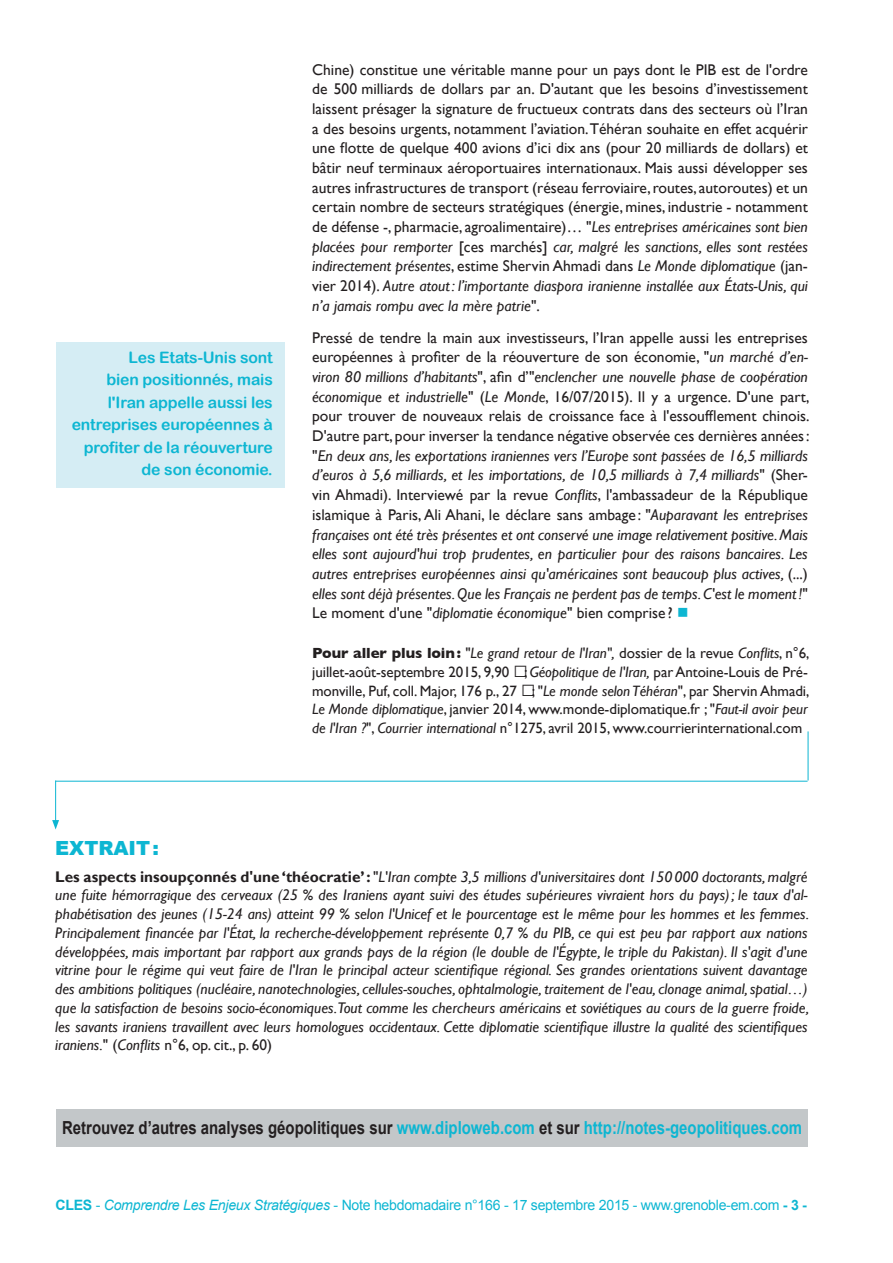
<style>
.page{position:relative;width:893px;height:1263px;background:#fff}
.page>*{position:absolute;margin:0;border:0;box-sizing:border-box;transform-origin:0 0}
.Texte_courant_CLES{font:900 19.5px "Arial";letter-spacing:-.005em;color:#0db6d2}
.Texte_courant_CLES-2{font:700 18px "Arial";color:#231f20;scale:.83 1}
.Texte_courant_CLES-3{font:15.75px/22.5px "Arial Rounded MT Bold";letter-spacing:-.01em;color:#0db6d2;text-align:right}
.Texte_courant_CLES-4{font:italic 15.6px/19.6px "Gill Sans";color:#231f20;text-align:justify}
.Texte_courant_CLES-5{font:15.6px/19.6px "Gill Sans";color:#231f20;text-align:justify}
.Texte_courant_CLES-6{font:italic 15.3px/18.8px "Gill Sans";color:#231f20;text-align:justify}
.Note_bas_page_CLE{font:15px/18.8px "Gill Sans";letter-spacing:-.005em;color:#231f20;text-align:justify}
.t1{font:14.25px "Arial";letter-spacing:-.02em;color:#0db6d2}
.s1{font-style:italic}
.s2{font-style:normal}
.s3{color:#0db6d2}
.s4{font-weight:700}
.s5{font-weight:700;font-style:normal}
</style>
<div class="page">
<div style="left:56px;top:342px;width:228px;height:146px;background:#d5edf4"></div>
<hr style="left:56px;top:781px;width:751px;height:1px;background:#0db6d2">
<hr style="left:55px;top:780px;width:1px;height:42px;background:#0db6d2">
<svg style="left:52px;top:820px;width:7px;height:9px"></svg>
<hr style="left:808px;top:731px;width:1px;height:49px;background:#0db6d2">
<div style="left:56px;top:1109px;width:752px;height:37px;background:#c3c7c9"></div>
<p class="Texte_courant_CLES-3" style="left:72px;top:345px;width:203px">Les Etats-Unis sont<br>bien positionnés, mais l'Iran appelle aussi les entreprises européennes à profiter de la réouverture de son économie.</p>
<p class="Texte_courant_CLES-5" style="left:312px;top:60px;width:497px">Chine) constitue une véritable manne pour un pays dont le PIB est de l'ordre de 500 milliards de dollars par an. D'autant que les besoins d’investissement laissent présager la signature de fructueux contrats dans des secteurs où l’Iran a des besoins urgents, notamment l’aviation. Téhéran souhaite en effet acquérir une flotte de quelque 400 avions d’ici dix ans (pour 20 milliards de dollars) et bâtir neuf terminaux aéroportuaires internationaux. Mais aussi développer ses autres infrastructures de transport (réseau ferroviaire, routes, autoroutes) et un certain nombre de secteurs stratégiques (énergie, mines, industrie - notamment de défense -, pharmacie, agroalimentaire)… "<span class="s1">Les entreprises américaines sont bien placées pour remporter</span> [ces marchés] <span class="s1">car, malgré les sanctions, elles sont restées indirectement présentes</span>, estime Shervin Ahmadi dans <span class="s1">Le Monde diplomatique</span> (jan&shy;vier 2014). <span class="s1">Autre atout: l’importante diaspora iranienne installée aux États-Unis, qui n’a jamais rompu avec la mère patrie</span>".</p>
<p class="Texte_courant_CLES-4" style="left:312px;top:328px;width:499px"><span class="s2">Pressé de tendre la main aux investisseurs, l’Iran appelle aussi les entreprises européennes à profiter de la réouverture de son économie, "</span>un marché d’en&shy;viron 80 millions d’habitants<span class="s2">", afin d’"</span>enclencher une nouvelle phase de coopération économique et industrielle<span class="s2">" (</span>Le Monde<span class="s2">, 16/07/2015). Il y a urgence. D'une part, pour trouver de nouveaux relais de croissance face à l'essoufflement chinois.<br>D'autre part, pour inverser la tendance négative observée ces dernières années: "</span>En deux ans, les exportations iraniennes vers l’Europe sont passées de 16,5 milliards d’euros à 5,6 milliards, et les importations, de 10,5 milliards à 7,4 milliards<span class="s2">" (Sher&shy;vin Ahmadi). Interviewé par la revue</span> Conflits<span class="s2">, l'ambassadeur de la République islamique à Paris, Ali Ahani, le déclare sans ambage : "</span>Auparavant les entreprises françaises ont été très présentes et ont conservé une image relativement positive. Mais elles sont aujourd'hui trop prudentes, en particulier pour des raisons bancaires. Les autres entreprises européennes ainsi qu'américaines sont beaucoup plus actives, <span class="s2">(...) </span>elles sont déjà présentes. Que les Français ne perdent pas de temps. C'est le moment!<span class="s2">" Le moment d'une "</span>diplomatie économique<span class="s2">" bien comprise ?</span> <span class="s3">■</span></p>
<p class="Note_bas_page_CLE" style="left:312px;top:643px;width:499px"><span class="s4">Pour aller plus loin:</span> "<span class="s1">Le grand retour de l'Iran",</span> dossier de la revue <span class="s1">Conflits</span>, n°6, juillet-août-septembre 2015, 9,90 €; <span class="s1">Géopolitique de l'Iran,</span> par Antoine-Louis de Pré&shy;monville, Puf, coll. Major, 176 p., 27 €; "<span class="s1">Le monde selon Téhéran</span>", par Shervin Ahmadi, <span class="s1">Le Monde diplomatique</span>, janvier 2014, www.monde-diplomatique.fr ; "<span class="s1">Faut-il avoir peur de l'Iran ?</span>", <span class="s1">Courrier international</span> n°1275, avril 2015, www.courrierinternational.com</p>
<p class="Texte_courant_CLES" style="left:55px;top:834px;width:105px">EXTRAIT:</p>
<p class="Texte_courant_CLES-6" style="left:55px;top:867px;width:755px"><span class="s5">Les aspects insoupçonnés d'une ‘théocratie’:</span> <span class="s2">"</span>L'Iran compte 3,5 millions d'universitaires dont 150000 doctorants, malgré une fuite hémorragique des cerveaux (25 % des Iraniens ayant suivi des études supérieures vivraient hors du pays); le taux d'al&shy;phabétisation des jeunes (15-24 ans) atteint 99 % selon l'Unicef et le pourcentage est le même pour les hommes et les femmes.<br>Principalement financée par l'État, la recherche-développement représente 0,7 % du PIB, ce qui est peu par rapport aux nations développées, mais important par rapport aux grands pays de la région (le double de l'Égypte, le triple du Pakistan). Il s'agit d'une vitrine pour le régime qui veut faire de l'Iran le principal acteur scientifique régional. Ses grandes orientations suivent davantage des ambitions politiques (nucléaire, nanotechnologies, cellules-souches, ophtalmologie, traitement de l'eau, clonage animal, spatial…) que la satisfaction de besoins socio-économiques.Tout comme les chercheurs américains et soviétiques au cours de la guerre froide, les savants iraniens travaillent avec leurs homologues occidentaux. Cette diplomatie scientifique illustre la qualité des scientifiques iraniens.<span class="s2">" (</span>Conflits <span class="s2">n°6, op. cit., p. 60)</span></p>
<p class="Texte_courant_CLES-2" style="left:62px;top:1116px;width:893px">Retrouvez d’autres analyses géopolitiques sur <span class="s3">www.diploweb.com</span> et sur <span class="s3">http://notes-geopolitiques.com</span></p>
<p class="t1" style="left:56px;top:1195px;width:753px"><span class="s4">CLES</span> - <span class="s1">Comprendre Les Enjeux Stratégiques</span> - Note hebdomadaire n°166 - 17 septembre 2015 - www.grenoble-em.com <span class="s4">- 3 -</span></p>
</div>
